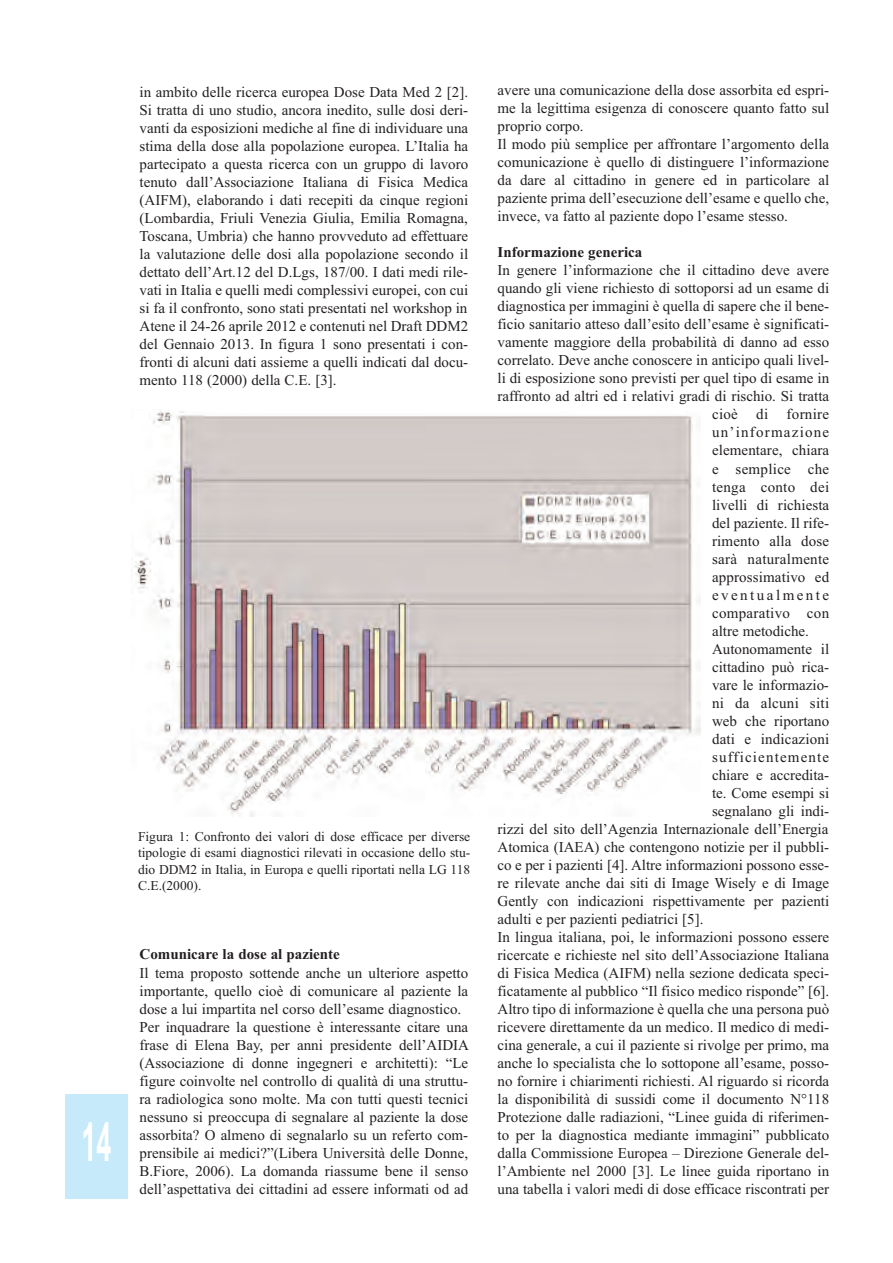
<style>
.page{position:relative;width:893px;height:1263px;background:#fff}
.page>*{position:absolute;margin:0;border:0;box-sizing:border-box;transform-origin:0 0}
.t1{font:700 54px "Arial";color:#fff;scale:.5 1}
.t2{font:15px/18px "Times New Roman";color:#231f20}
.t3{font:15px "Times New Roman";letter-spacing:.02em;color:#231f20}
.t4{font:700 15px "Times New Roman";color:#231f20}
.t5{font:15px "Times New Roman";letter-spacing:.08em;color:#231f20}
.t6{font:15px "Times New Roman";letter-spacing:.165em;color:#231f20}
.t7{font:13.5px/16.2px "Times New Roman";color:#231f20;text-align:justify}
</style>
<div class="page">
<div style="left:65px;top:1094px;width:63px;height:105px;background:#c6eafa"></div>
<img style="left:131px;top:411px;width:570px;height:405px">
<p class="t2" style="left:140px;top:83px;width:330px;text-align:justify">in ambito delle ricerca europea Dose Data Med 2 [2].<br>Si tratta di uno studio, ancora inedito, sulle dosi deri&shy;vanti da esposizioni mediche al fine di individuare una stima della dose alla popolazione europea. L’Italia ha partecipato a questa ricerca con un gruppo di lavoro tenuto dall’Associazione Italiana di Fisica Medica (AIFM), elaborando i dati recepiti da cinque regioni (Lombardia, Friuli Venezia Giulia, Emilia Romagna, Toscana, Umbria) che hanno provveduto ad effettuare la valutazione delle dosi alla popolazione secondo il dettato dell’Art.12 del D.Lgs, 187/00. I dati medi rile&shy;vati in Italia e quelli medi complessivi europei, con cui si fa il confronto, sono stati presentati nel workshop in Atene il 24-26 aprile 2012 e contenuti nel Draft DDM2 del Gennaio 2013. In figura 1 sono presentati i con&shy;fronti di alcuni dati assieme a quelli indicati dal docu&shy;mento 118 (2000) della C.E. [3].</p>
<h1 class="t1" style="left:81px;top:1110px;width:62px">14</h1>
<p class="t7" style="left:138px;top:828px;width:334px">Figura 1: Confronto dei valori di dose efficace per diverse tipologie di esami diagnostici rilevati in occasione dello stu&shy;dio DDM2 in Italia, in Europa e quelli riportati nella LG 118<br>C.E.(2000).</p>
<p class="t4" style="left:140px;top:945px;width:202px">Comunicare la dose al paziente</p>
<p class="t2" style="left:140px;top:963px;width:331px">Il tema proposto sottende anche un ulteriore aspetto importante, quello cioè di comunicare al paziente la dose a lui impartita nel corso dell’esame diagnostico.<br>Per inquadrare la questione è interessante citare una frase di Elena Bay, per anni presidente dell’AIDIA (Associazione di donne ingegneri e architetti): “Le figure coinvolte nel controllo di qualità di una struttu&shy;ra radiologica sono molte. Ma con tutti questi tecnici nessuno si preoccupa di segnalare al paziente la dose assorbita? O almeno di segnalarlo su un referto com&shy;prensibile ai medici?”(Libera Università delle Donne, B.Fiore, 2006). La domanda riassume bene il senso dell’aspettativa dei cittadini ad essere informati od ad</p>
<p class="t2" style="left:497px;top:81px;width:333px">avere una comunicazione della dose assorbita ed espri&shy;me la legittima esigenza di conoscere quanto fatto sul proprio corpo.<br>Il modo più semplice per affrontare l’argomento della comunicazione è quello di distinguere l’informazione da dare al cittadino in genere ed in particolare al paziente prima dell’esecuzione dell’esame e quello che, invece, va fatto al paziente dopo l’esame stesso.</p>
<p class="t4" style="left:497px;top:243px;width:146px">Informazione generica</p>
<p class="t2" style="left:497px;top:261px;width:333px">In genere l’informazione che il cittadino deve avere</p>
<p class="t2" style="left:497px;top:279px;width:333px">quando gli viene richiesto di sottoporsi ad un esame di</p>
<p class="t2" style="left:497px;top:297px;width:333px">diagnostica per immagini è quella di sapere che il bene-</p>
<p class="t2" style="left:497px;top:315px;width:333px">ficio sanitario atteso dall’esito dell’esame è significati-</p>
<p class="t2" style="left:497px;top:333px;width:333px">vamente maggiore della probabilità di danno ad esso</p>
<p class="t2" style="left:497px;top:351px;width:333px">correlato. Deve anche conoscere in anticipo quali livel-</p>
<p class="t2" style="left:497px;top:369px;width:333px">li di esposizione sono previsti per quel tipo di esame in</p>
<p class="t2" style="left:497px;top:387px;width:333px">raffronto ad altri ed i relativi gradi di rischio. Si tratta</p>
<p class="t3" style="left:712px;top:405px;width:119px">cioè di fornire</p>
<p class="t5" style="left:712px;top:423px;width:119px">un’informazione</p>
<p class="t2" style="left:712px;top:441px;width:119px">elementare, chiara</p>
<p class="t3" style="left:712px;top:459px;width:119px">e semplice che</p>
<p class="t3" style="left:712px;top:477px;width:119px">tenga conto dei</p>
<p class="t2" style="left:712px;top:495px;width:119px">livelli di richiesta</p>
<p class="t2" style="left:712px;top:513px;width:119px">del paziente. Il rife-</p>
<p class="t2" style="left:712px;top:531px;width:119px">rimento alla dose</p>
<p class="t3" style="left:712px;top:549px;width:119px">sarà naturalmente</p>
<p class="t2" style="left:712px;top:567px;width:119px">approssimativo ed</p>
<p class="t6" style="left:712px;top:585px;width:119px">eventualmente</p>
<p class="t3" style="left:712px;top:603px;width:119px">comparativo con</p>
<p class="t2" style="left:712px;top:621px;width:99px">altre metodiche.</p>
<p class="t2" style="left:712px;top:639px;width:119px">Autonomamente il</p>
<p class="t2" style="left:712px;top:657px;width:119px">cittadino può rica-</p>
<p class="t2" style="left:712px;top:675px;width:118px">vare le informazio-</p>
<p class="t3" style="left:712px;top:693px;width:119px">ni da alcuni siti</p>
<p class="t2" style="left:712px;top:711px;width:119px">web che riportano</p>
<p class="t2" style="left:712px;top:729px;width:119px">dati e indicazioni</p>
<p class="t5" style="left:712px;top:747px;width:119px">sufficientemente</p>
<p class="t2" style="left:712px;top:765px;width:119px">chiare e accredita-</p>
<p class="t2" style="left:712px;top:783px;width:119px">te. Come esempi si</p>
<p class="t2" style="left:712px;top:801px;width:119px">segnalano gli indi-</p>
<p class="t2" style="left:497px;top:819px;width:332px">rizzi del sito dell’Agenzia Internazionale dell’Energia</p>
<p class="t2" style="left:497px;top:837px;width:333px">Atomica (IAEA) che contengono notizie per il pubbli-</p>
<p class="t2" style="left:497px;top:855px;width:333px">co e per i pazienti [4]. Altre informazioni possono esse-</p>
<p class="t2" style="left:497px;top:873px;width:333px">re rilevate anche dai siti di Image Wisely e di Image</p>
<p class="t2" style="left:497px;top:891px;width:333px">Gently con indicazioni rispettivamente per pazienti</p>
<p class="t2" style="left:497px;top:909px;width:207px">adulti e per pazienti pediatrici [5].</p>
<p class="t2" style="left:497px;top:927px;width:333px">In lingua italiana, poi, le informazioni possono essere</p>
<p class="t2" style="left:497px;top:945px;width:333px">ricercate e richieste nel sito dell’Associazione Italiana</p>
<p class="t2" style="left:497px;top:963px;width:333px">di Fisica Medica (AIFM) nella sezione dedicata speci-</p>
<p class="t2" style="left:497px;top:981px;width:333px">ficatamente al pubblico “Il fisico medico risponde” [6].</p>
<p class="t2" style="left:497px;top:999px;width:333px">Altro tipo di informazione è quella che una persona può</p>
<p class="t2" style="left:497px;top:1017px;width:333px">ricevere direttamente da un medico. Il medico di medi-</p>
<p class="t2" style="left:497px;top:1035px;width:333px">cina generale, a cui il paziente si rivolge per primo, ma</p>
<p class="t2" style="left:497px;top:1053px;width:333px">anche lo specialista che lo sottopone all’esame, posso-</p>
<p class="t2" style="left:497px;top:1071px;width:333px">no fornire i chiarimenti richiesti. Al riguardo si ricorda</p>
<p class="t2" style="left:497px;top:1089px;width:333px">la disponibilità di sussidi come il documento N°118</p>
<p class="t2" style="left:497px;top:1107px;width:333px">Protezione dalle radiazioni, “Linee guida di riferimen-</p>
<p class="t2" style="left:497px;top:1125px;width:333px">to per la diagnostica mediante immagini” pubblicato</p>
<p class="t2" style="left:497px;top:1143px;width:333px">dalla Commissione Europea – Direzione Generale del-</p>
<p class="t2" style="left:497px;top:1161px;width:333px">l’Ambiente nel 2000 [3]. Le linee guida riportano in</p>
<p class="t2" style="left:497px;top:1179px;width:333px">una tabella i valori medi di dose efficace riscontrati per</p>
</div>
